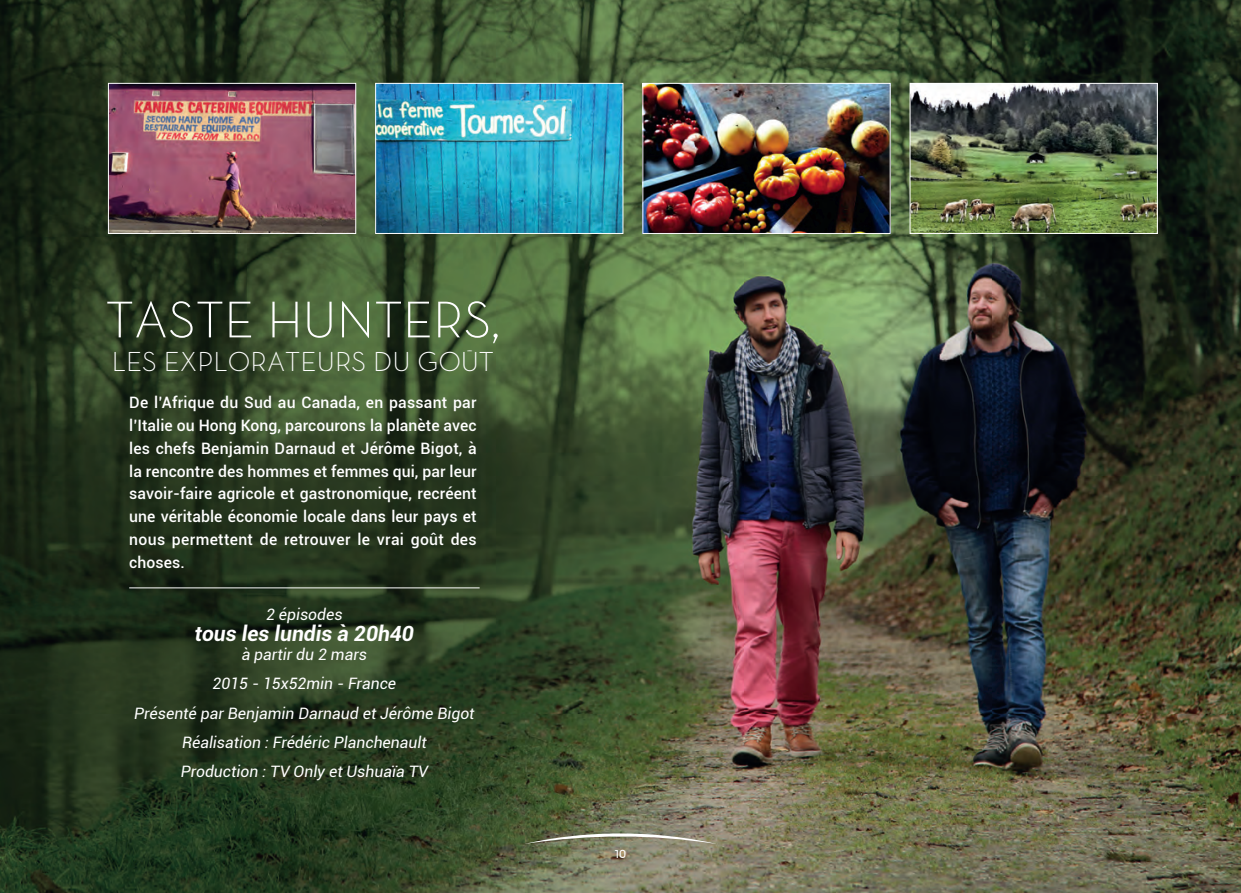
<style>
.page{position:relative;width:1241px;height:893px;background:#fff}
.page>*{position:absolute;margin:0;border:0;box-sizing:border-box;transform-origin:0 0}
.t1{font:300 52.5px "Neutra Ushuaia";color:#fff}
.t2{font:300 28px "Neutra Ushuaia";color:#fff}
.t3{font:italic 700 21px "Roboto";color:#fff}
.t4{font:500 15.75px/22.8px "Roboto";letter-spacing:.02em;color:#fff;text-align:justify}
.t5{font:italic 15.75px/29.2px "Roboto";color:#fff;text-align:center}
.t6{font:15.75px "Neutra Ushuaia";color:#fff}
</style>
<div class="page">
<img style="left:0;top:0;width:1240px;height:893px">
<img style="left:110px;top:85px;width:244px;height:147px">
<div style="left:108px;top:83px;width:248px;height:151px;border:1px solid #fff"></div>
<img style="left:377px;top:85px;width:244px;height:147px">
<div style="left:375px;top:83px;width:248px;height:151px;border:1px solid #fff"></div>
<img style="left:644px;top:85px;width:244px;height:147px">
<div style="left:642px;top:83px;width:248px;height:151px;border:1px solid #fff"></div>
<img style="left:911px;top:85px;width:244px;height:147px">
<div style="left:909px;top:83px;width:248px;height:151px;border:1px solid #fff"></div>
<svg style="left:525px;top:833px;width:190px;height:11px;background:#93937e"></svg>
<hr style="left:129px;top:587px;width:350px;height:1px;background:#fff">
<h1 class="t1" style="left:106px;top:287px;width:396px">TASTE HUNTERS,</h1>
<h2 class="t2" style="left:112px;top:344px;width:384px">LES EXPLORATEURS DU GOÛT</h2>
<p class="t4" style="left:129px;top:391px;width:349px">De l’Afrique du Sud au Canada, en passant par l’Italie ou Hong Kong, parcourons la planète avec les chefs Benjamin Darnaud et Jérôme Bigot, à la rencontre des hommes et femmes qui, par leur savoir-faire agricole et gastronomique, recréent une véritable économie locale dans leur pays et nous permettent de retrouver le vrai goût des choses.</p>
<p class="t5" style="left:266px;top:599px;width:78px">2 épisodes</p>
<h3 class="t3" style="left:195px;top:619px;width:221px">tous les lundis à 20h40</h3>
<p class="t5" style="left:134px;top:639px;width:342px">à partir du 2 mars<br>2015 - 15x52min - France<br>Présenté par Benjamin Darnaud et Jérôme Bigot<br>Réalisation : Frédéric Planchenault<br>Production : TV Only et Ushuaïa TV</p>
<p class="t6" style="left:614px;top:843px;width:13px">10</p>
</div>
